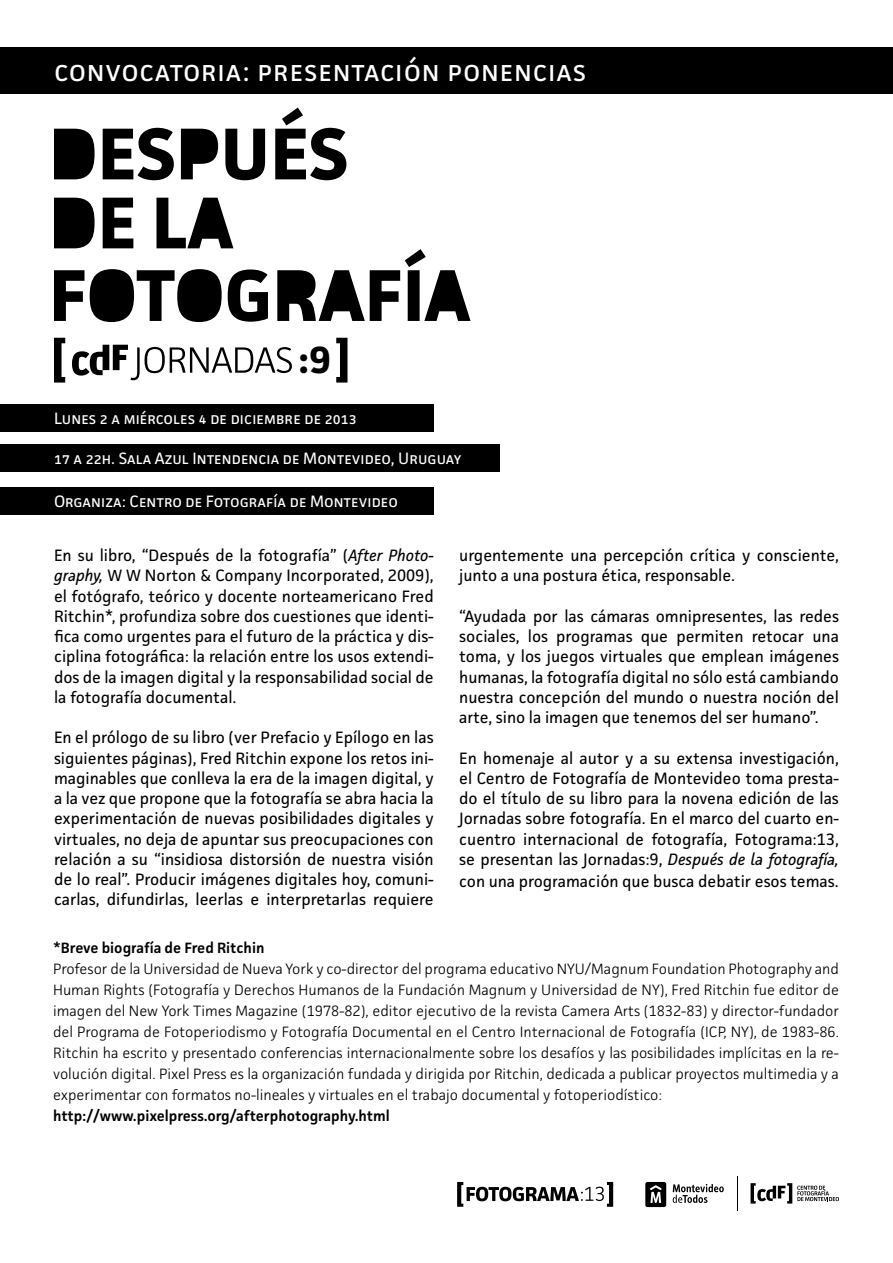
<style>
.page{position:relative;width:893px;height:1263px;background:#fff}
.page>*{position:absolute;margin:0;border:0;box-sizing:border-box;transform-origin:0 0}
.t1{font:700 37.8px "Facit";color:#000}
.t2{font:30px "Facit";letter-spacing:.02em;color:#fff}
.t3{font:16.5px/20.2px "Facit";color:#000;text-align:justify}
.t4{font:16.5px "Facit";color:#fff}
.t5{font:300 15px/21px "Facit";color:#000;text-align:justify}
.t6{font:600 15px "Facit";color:#000}
.s1{font-style:italic}
</style>
<div class="page">
<div style="left:0;top:47px;width:893px;height:47px;background:#000"></div>
<svg style="left:750px;top:1183px;width:89px;height:20px"></svg>
<svg style="left:645px;top:1182px;width:79px;height:25px"></svg>
<hr style="left:737px;top:1176px;width:1px;height:35px;background:#000">
<svg style="left:54px;top:129px;width:41px;height:50px;background:#141414"></svg>
<svg style="left:103px;top:128px;width:71px;height:52px"></svg>
<svg style="left:181px;top:129px;width:37px;height:50px"></svg>
<svg style="left:225px;top:129px;width:40px;height:51px"></svg>
<svg style="left:275px;top:108px;width:71px;height:72px"></svg>
<svg style="left:54px;top:198px;width:41px;height:50px;background:#141414"></svg>
<svg style="left:103px;top:198px;width:30px;height:50px"></svg>
<svg style="left:156px;top:198px;width:77px;height:50px"></svg>
<svg style="left:54px;top:270px;width:30px;height:51px"></svg>
<svg style="left:90px;top:269px;width:132px;height:53px"></svg>
<svg style="left:228px;top:269px;width:40px;height:53px"></svg>
<svg style="left:277px;top:249px;width:194px;height:72px"></svg>
<div style="left:0;top:487px;width:434px;height:27px;background:#000"></div>
<div style="left:0;top:405px;width:434px;height:27px;background:#000"></div>
<div style="left:0;top:444px;width:499px;height:28px;background:#000"></div>
<svg style="left:336px;top:338px;width:11px;height:45px"></svg>
<svg style="left:54px;top:338px;width:11px;height:45px"></svg>
<svg style="left:72px;top:345px;width:220px;height:35px"></svg>
<svg style="left:457px;top:1182px;width:156px;height:25px"></svg>
<p class="t2" style="left:54px;top:52px;width:534px">convocatoria: presentación ponencias</p>
<p class="t1" style="left:298px;top:336px;width:35px">:9</p>
<p class="t4" style="left:54px;top:408px;width:304px">Lunes 2 a miércoles 4 de diciembre de 2013</p>
<p class="t4" style="left:54px;top:448px;width:409px">17 a 22h. Sala Azul Intendencia de Montevideo, Uruguay</p>
<p class="t4" style="left:54px;top:491px;width:346px">Organiza: Centro de Fotografía de Montevideo</p>
<p class="t3" style="left:54px;top:545px;width:381px">En su libro, “Después de la fotografía” (<span class="s1">After Photo&shy;graphy,</span> W W Norton &amp; Company Incorporated, 2009), el fotógrafo, teórico y docente norteamericano Fred Ritchin*, profundiza sobre dos cuestiones que identi&shy;fica como urgentes para el futuro de la práctica y dis&shy;ciplina fotográfica: la relación entre los usos extendi&shy;dos de la imagen digital y la responsabilidad social de la fotografía documental.</p>
<p class="t3" style="left:54px;top:727px;width:381px">En el prólogo de su libro (ver Prefacio y Epílogo en las siguientes páginas), Fred Ritchin expone los retos ini&shy;maginables que conlleva la era de la imagen digital, y a la vez que propone que la fotografía se abra hacia la experimentación de nuevas posibilidades digitales y virtuales, no deja de apuntar sus preocupaciones con relación a su “insidiosa distorsión de nuestra visión de lo real”. Producir imágenes digitales hoy, comuni&shy;carlas, difundirlas, leerlas e interpretarlas requiere</p>
<p class="t3" style="left:459px;top:545px;width:381px">urgentemente una percepción crítica y consciente, junto a una postura ética, responsable.</p>
<p class="t3" style="left:459px;top:606px;width:381px">“Ayudada por las cámaras omnipresentes, las redes sociales, los programas que permiten retocar una toma, y los juegos virtuales que emplean imágenes humanas, la fotografía digital no sólo está cambiando nuestra concepción del mundo o nuestra noción del arte, sino la imagen que tenemos del ser humano”.</p>
<p class="t3" style="left:459px;top:747px;width:381px">En homenaje al autor y a su extensa investigación, el Centro de Fotografía de Montevideo toma presta&shy;do el título de su libro para la novena edición de las Jornadas sobre fotografía. En el marco del cuarto en&shy;cuentro internacional de fotografía, Fotograma:13, se presentan las Jornadas:9, <span class="s1">Después de la fotografía, </span>con una programación que busca debatir esos temas.</p>
<p class="t6" style="left:53px;top:938px;width:213px">*Breve biografía de Fred Ritchin</p>
<p class="t5" style="left:53px;top:958px;width:787px">Profesor de la Universidad de Nueva York y co-director del programa educativo NYU/Magnum Foundation Photography and Human Rights (Fotografía y Derechos Humanos de la Fundación Magnum y Universidad de NY), Fred Ritchin fue editor de imagen del New York Times Magazine (1978-82), editor ejecutivo de la revista Camera Arts (1832-83) y director-fundador del Programa de Fotoperiodismo y Fotografía Documental en el Centro Internacional de Fotografía (ICP, NY), de 1983-86.<br>Ritchin ha escrito y presentado conferencias internacionalmente sobre los desafíos y las posibilidades implícitas en la re&shy;volución digital. Pixel Press es la organización fundada y dirigida por Ritchin, dedicada a publicar proyectos multimedia y a experimentar con formatos no-lineales y virtuales en el trabajo documental y fotoperiodístico:</p>
<p class="t6" style="left:53px;top:1106px;width:338px">http://www.pixelpress.org/afterphotography.html</p>
</div>
